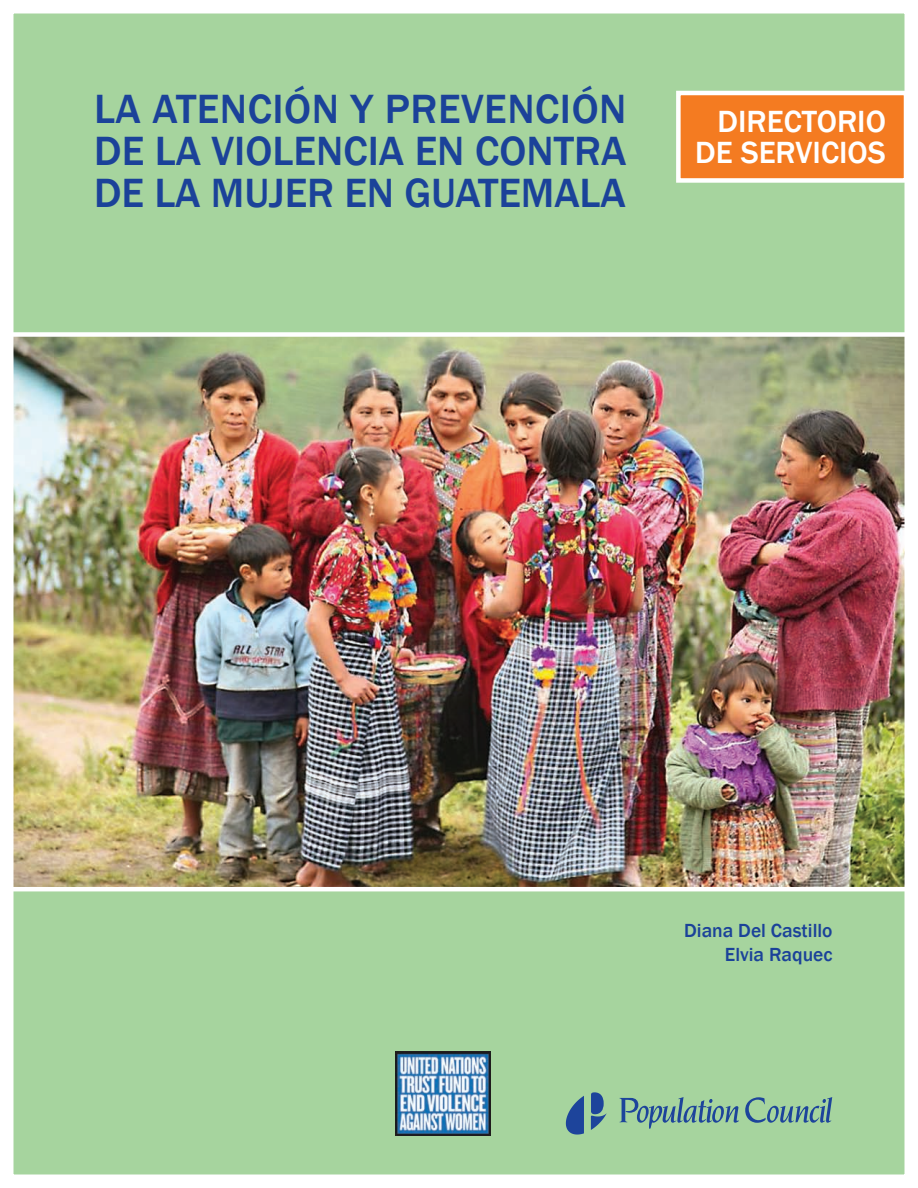
<style>
.page{position:relative;width:918px;height:1188px;background:#fff}
.page>*{position:absolute;margin:0;border:0;box-sizing:border-box;transform-origin:0 0}
.t1{font:500 42px/42px "Franklin Gothic";color:#1b4299;text-align:justify}
.t2{font:500 31.5px/31.5px "Franklin Gothic";color:#fff;text-align:right}
.t3{font:500 19.5px/23.4px "Franklin Gothic";color:#1b4299;text-align:right}
</style>
<div class="page">
<img style="left:13px;top:13px;width:892px;height:1162px">
<img style="left:396px;top:1052px;width:94px;height:84px">
<p class="t1" style="left:94px;top:88px;width:534px">LA ATENCIÓN Y PREVENCIÓN DE LA VIOLENCIA EN CONTRA DE LA MUJER EN GUATE</p>
<p class="t1" style="left:521px;top:172px;width:59px">MALA</p>
<p class="t2" style="left:695px;top:106px;width:192px">DIRECTORIO<br>DE SERVICIOS</p>
<p class="t3" style="left:684px;top:919px;width:150px">DIANA DEL CASTILLO<br>ELVIA RAQUEC</p>
</div>
